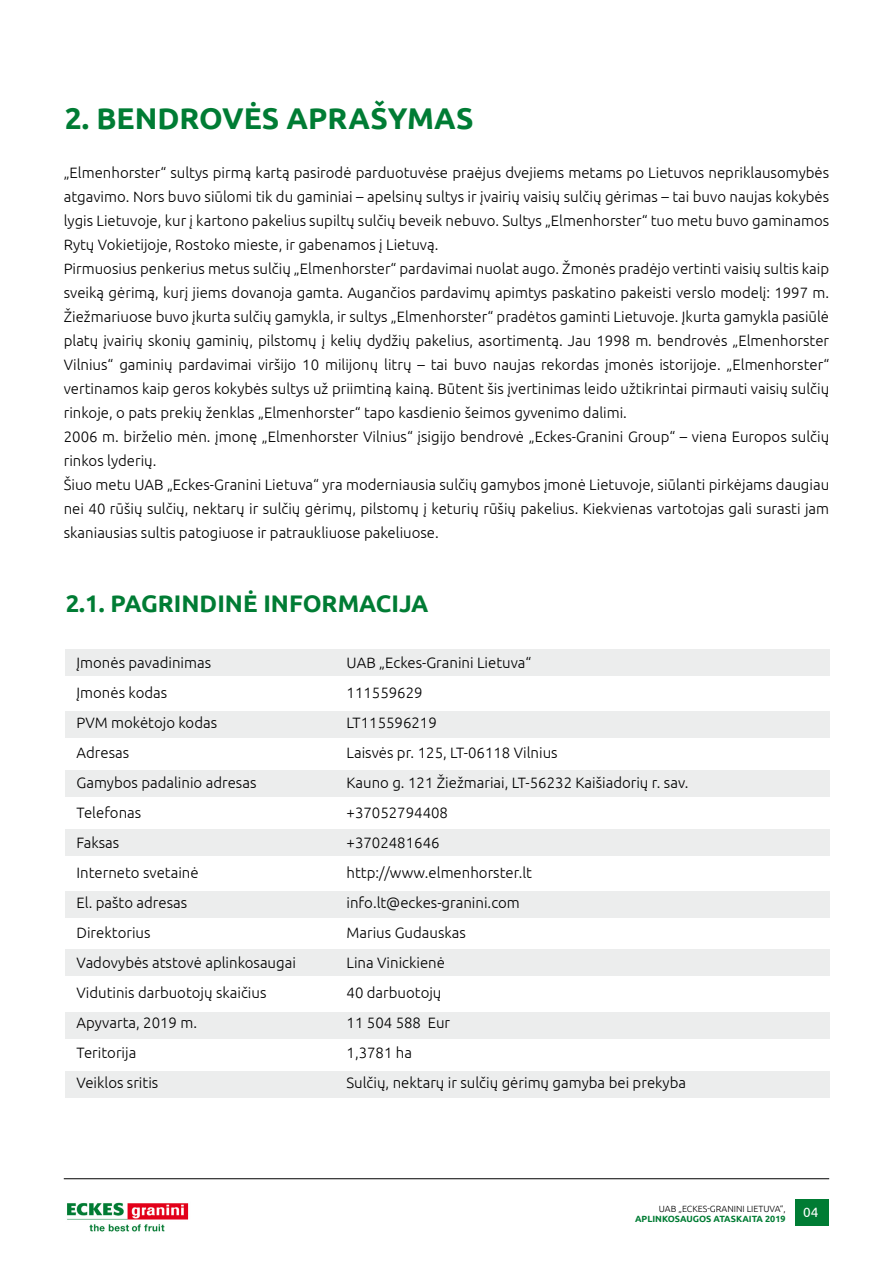
<style>
.page{position:relative;width:893px;height:1263px;background:#fff}
.page>*{position:absolute;margin:0;border:0;box-sizing:border-box;transform-origin:0 0}
.t1{font:700 30px "Ubuntu";color:#007c34}
.t2{font:700 24px "Ubuntu";color:#007c34}
.t3{font:300 15px/24px "Ubuntu";color:#000}
.t4{font:13.5px "Ubuntu";color:#fff}
.t5{font:300 9px "Ubuntu";color:#000}
.t6{font:700 9px "Ubuntu";color:#007c34}
</style>
<div class="page">
<div style="left:65px;top:650px;width:764px;height:26px;background:#eceded"></div>
<div style="left:65px;top:711px;width:764px;height:26px;background:#eceded"></div>
<div style="left:65px;top:771px;width:764px;height:26px;background:#eceded"></div>
<div style="left:65px;top:829px;width:764px;height:26px;background:#eceded"></div>
<div style="left:65px;top:891px;width:764px;height:26px;background:#eceded"></div>
<div style="left:65px;top:949px;width:764px;height:27px;background:#eceded"></div>
<div style="left:65px;top:1012px;width:764px;height:26px;background:#eceded"></div>
<div style="left:65px;top:1072px;width:764px;height:26px;background:#eceded"></div>
<hr style="left:64px;top:1178px;width:765px;height:1px;background:#000">
<div style="left:795px;top:1199px;width:34px;height:26px;background:#007c34"></div>
<img style="left:67px;top:1202px;width:122px;height:30px">
<h1 class="t1" style="left:65px;top:100px;width:410px">2. BENDROVĖS APRAŠYMAS</h1>
<p class="t3" style="left:64px;top:161px;width:767px">„Elmenhorster“ sultys pirmą kartą pasirodė parduotuvėse praėjus dvejiems metams po Lietuvos nepriklausomybės atgavimo. Nors buvo siūlomi tik du gaminiai – apelsinų sultys ir įvairių vaisių sulčių gėrimas – tai buvo naujas kokybės lygis Lietuvoje, kur į kartono pakelius supiltų sulčių beveik nebuvo. Sultys „Elmenhorster“ tuo metu buvo gaminamos Rytų Vokietijoje, Rostoko mieste, ir gabenamos į Lietuvą.<br>Pirmuosius penkerius metus sulčių „Elmenhorster“ pardavimai nuolat augo. Žmonės pradėjo vertinti vaisių sultis kaip sveiką gėrimą, kurį jiems dovanoja gamta. Augančios pardavimų apimtys paskatino pakeisti verslo modelį: 1997 m.<br>Žiežmariuose buvo įkurta sulčių gamykla, ir sultys „Elmenhorster“ pradėtos gaminti Lietuvoje. Įkurta gamykla pasiūlė platų įvairių skonių gaminių, pilstomų į kelių dydžių pakelius, asortimentą. Jau 1998 m. bendrovės „Elmenhorster Vilnius“ gaminių pardavimai viršijo 10 milijonų litrų – tai buvo naujas rekordas įmonės istorijoje. „Elmenhorster“ vertinamos kaip geros kokybės sultys už priimtiną kainą. Būtent šis įvertinimas leido užtikrintai pirmauti vaisių sulčių rinkoje, o pats prekių ženklas „Elmenhorster“ tapo kasdienio šeimos gyvenimo dalimi.<br>2006 m. birželio mėn. įmonę „Elmenhorster Vilnius“ įsigijo bendrovė „Eckes-Granini Group“ – viena Europos sulčių rinkos lyderių.<br>Šiuo metu UAB „Eckes-Granini Lietuva“ yra moderniausia sulčių gamybos įmonė Lietuvoje, siūlanti pirkėjams daugiau nei 40 rūšių sulčių, nektarų ir sulčių gėrimų, pilstomų į keturių rūšių pakelius. Kiekvienas vartotojas gali surasti jam skaniausias sultis patogiuose ir patraukliuose pakeliuose.</p>
<h2 class="t2" style="left:66px;top:589px;width:364px">2.1. PAGRINDINĖ INFORMACIJA</h2>
<p class="t3" style="left:77px;top:650px;width:136px">Įmonės pavadinimas</p>
<p class="t3" style="left:347px;top:650px;width:186px">UAB „Eckes-Granini Lietuva“</p>
<p class="t3" style="left:77px;top:680px;width:92px">Įmonės kodas</p>
<p class="t3" style="left:347px;top:680px;width:78px">111559629</p>
<p class="t3" style="left:77px;top:710px;width:142px">PVM mokėtojo kodas</p>
<p class="t3" style="left:347px;top:710px;width:92px">LT115596219</p>
<p class="t3" style="left:77px;top:740px;width:54px">Adresas</p>
<p class="t3" style="left:347px;top:740px;width:213px">Laisvės pr. 125, LT-06118 Vilnius</p>
<p class="t3" style="left:77px;top:770px;width:181px">Gamybos padalinio adresas</p>
<p class="t3" style="left:347px;top:770px;width:344px">Kauno g. 121 Žiežmariai, LT-56232 Kaišiadorių r. sav.</p>
<p class="t3" style="left:77px;top:800px;width:66px">Telefonas</p>
<p class="t3" style="left:347px;top:800px;width:103px">+37052794408</p>
<p class="t3" style="left:77px;top:830px;width:44px">Faksas</p>
<p class="t3" style="left:347px;top:830px;width:95px">+3702481646</p>
<p class="t3" style="left:77px;top:860px;width:124px">Interneto svetainė</p>
<p class="t3" style="left:347px;top:860px;width:187px">http://www.elmenhorster.lt</p>
<p class="t3" style="left:77px;top:890px;width:112px">El. pašto adresas</p>
<p class="t3" style="left:347px;top:890px;width:175px">info.lt@eckes-granini.com</p>
<p class="t3" style="left:77px;top:920px;width:75px">Direktorius</p>
<p class="t3" style="left:347px;top:920px;width:121px">Marius Gudauskas</p>
<p class="t3" style="left:77px;top:950px;width:221px">Vadovybės atstovė aplinkosaugai</p>
<p class="t3" style="left:347px;top:950px;width:100px">Lina Vinickienė</p>
<p class="t3" style="left:77px;top:980px;width:191px">Vidutinis darbuotojų skaičius</p>
<p class="t3" style="left:347px;top:980px;width:96px">40 darbuotojų</p>
<p class="t3" style="left:77px;top:1010px;width:122px">Apyvarta, 2019 m.</p>
<p class="t3" style="left:347px;top:1010px;width:105px">11 504 588 Eur</p>
<p class="t3" style="left:77px;top:1040px;width:61px">Teritorija</p>
<p class="t3" style="left:347px;top:1040px;width:67px">1,3781 ha</p>
<p class="t3" style="left:77px;top:1070px;width:83px">Veiklos sritis</p>
<p class="t3" style="left:347px;top:1070px;width:341px">Sulčių, nektarų ir sulčių gėrimų gamyba bei prekyba</p>
<p class="t5" style="left:659px;top:1203px;width:128px">UAB „ECKES-GRANINI LIETUVA“,</p>
<p class="t6" style="left:635px;top:1213px;width:152px">APLINKOSAUGOS ATASKAITA 2019</p>
<p class="t4" style="left:803px;top:1204px;width:17px">04</p>
</div>
